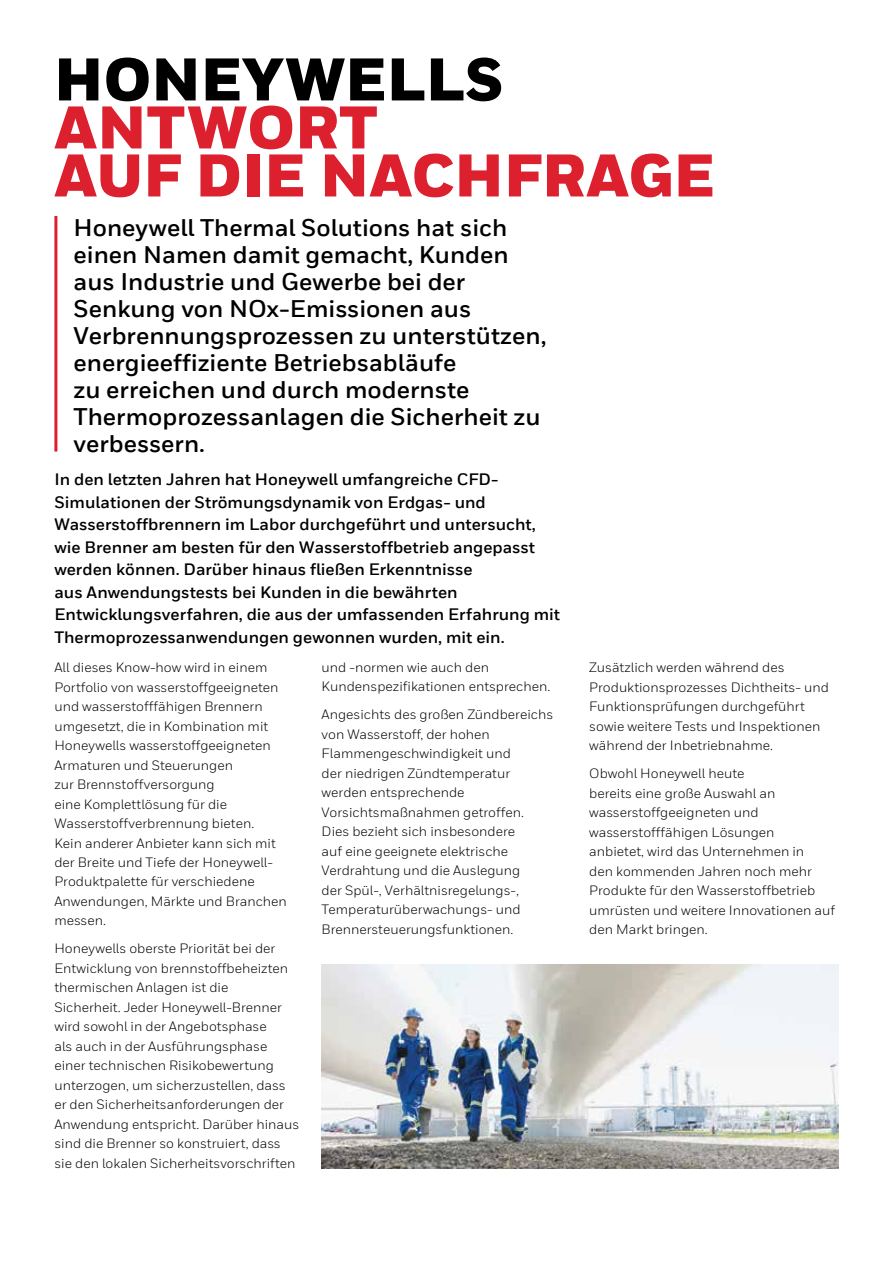
<style>
.page{position:relative;width:893px;height:1263px;background:#fff}
.page>*{position:absolute;margin:0;border:0;box-sizing:border-box;transform-origin:0 0}
.t1{font:900 60px/48px "Honeywell Sans";color:#dc202e}
.t2{font:900 60px "Honeywell Sans";color:#000}
.t3{font:700 24px/27px "Honeywell Sans TT";color:#000}
.t4{font:700 16.5px/22.5px "Honeywell Sans TT";color:#000}
.t5{font:13.5px/19.5px "Honeywell Sans TT";color:#000}
</style>
<div class="page">
<hr style="left:54px;top:216px;width:3px;height:236px;background:#dc202e">
<img style="left:322px;top:965px;width:517px;height:203px">
<h1 class="t2" style="left:54px;top:43px;width:451px">HONEYWELLS</h1>
<h1 class="t1" style="left:54px;top:106px;width:663px">ANTWORT<br>AUF DIE NACHFRAGE</h1>
<p class="t3" style="left:74px;top:215px;width:474px">Honeywell Thermal Solutions hat sich einen Namen damit gemacht, Kunden aus Industrie und Gewerbe bei der Senkung von NOx-Emissionen aus Verbrennungsprozessen zu unterstützen, energieeffiziente Betriebsabläufe<br>zu erreichen und durch modernste Thermoprozessanlagen die Sicherheit zu verbessern.</p>
<p class="t4" style="left:54px;top:469px;width:507px">In den letzten Jahren hat Honeywell umfangreiche CFD-Simulationen der Strömungsdynamik von Erdgas- und Wasserstoffbrennern im Labor durchgeführt und untersucht, wie Brenner am besten für den Wasserstoffbetrieb angepasst werden können. Darüber hinaus fließen Erkenntnisse<br>aus Anwendungstests bei Kunden in die bewährten Entwicklungsverfahren, die aus der umfassenden Erfahrung mit Thermoprozessanwendungen gewonnen wurden, mit ein.</p>
<p class="t5" style="left:54px;top:658px;width:234px">All dieses Know-how wird in einem<br>Portfolio von wasserstoffgeeigneten und wasserstofffähigen Brennern umgesetzt, die in Kombination mit<br>Honeywells wasserstoffgeeigneten<br>Armaturen und Steuerungen<br>zur Brennstoffversorgung<br>eine Komplettlösung für die<br>Wasserstoffverbrennung bieten.<br>Kein anderer Anbieter kann sich mit der Breite und Tiefe der Honeywell-<br>Produktpalette für verschiedene<br>Anwendungen, Märkte und Branchen messen.</p>
<p class="t5" style="left:54px;top:939px;width:246px">Honeywells oberste Priorität bei der Entwicklung von brennstoffbeheizten thermischen Anlagen ist die<br>Sicherheit. Jeder Honeywell-Brenner wird sowohl in der Angebotsphase<br>als auch in der Ausführungsphase einer technischen Risikobewertung unterzogen, um sicherzustellen, dass er den Sicherheitsanforderungen der Anwendung entspricht. Darüber hinaus sind die Brenner so konstruiert, dass sie den lokalen Sicherheitsvorschriften</p>
<p class="t5" style="left:322px;top:657px;width:230px">und -normen wie auch den<br>Kundenspezifikationen entsprechen.</p>
<p class="t5" style="left:322px;top:705px;width:233px">Angesichts des großen Zündbereichs von Wasserstoff, der hohen<br>Flammengeschwindigkeit und<br>der niedrigen Zündtemperatur werden entsprechende<br>Vorsichtsmaßnahmen getroffen.<br>Dies bezieht sich insbesondere<br>auf eine geeignete elektrische<br>Verdrahtung und die Auslegung<br>der Spül-, Verhältnisregelungs-,<br>Temperaturüberwachungs- und<br>Brennersteuerungsfunktionen.</p>
<p class="t5" style="left:589px;top:658px;width:241px">Zusätzlich werden während des Produktionsprozesses Dichtheits- und Funktionsprüfungen durchgeführt sowie weitere Tests und Inspektionen während der Inbetriebnahme.</p>
<p class="t5" style="left:589px;top:764px;width:247px">Obwohl Honeywell heute<br>bereits eine große Auswahl an wasserstoffgeeigneten und wasserstofffähigen Lösungen<br>anbietet, wird das Unternehmen in<br>den kommenden Jahren noch mehr<br>Produkte für den Wasserstoffbetrieb umrüsten und weitere Innovationen auf den Markt bringen.</p>
</div>
